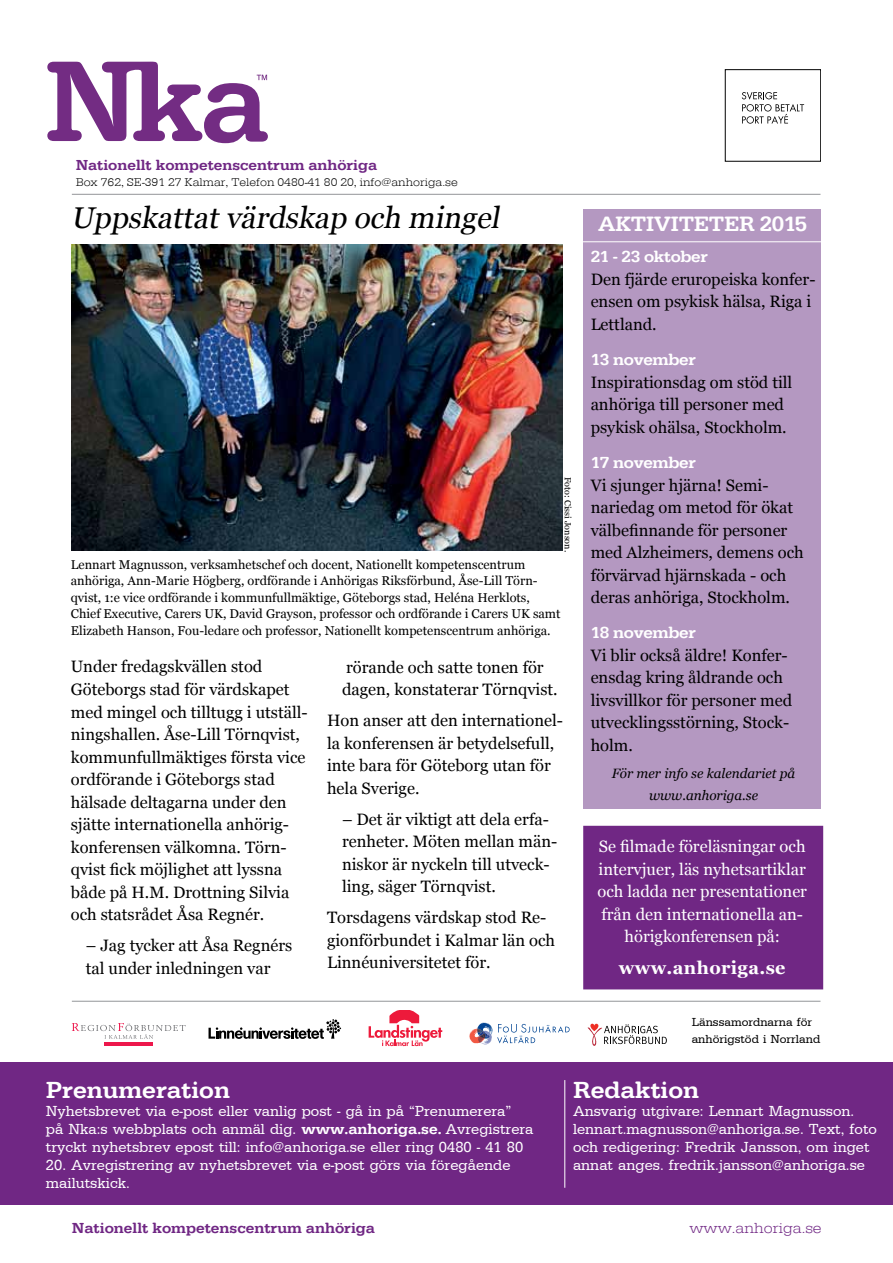
<style>
.page{position:relative;width:893px;height:1263px;background:#fff}
.page>*{position:absolute;margin:0;border:0;box-sizing:border-box;transform-origin:0 0}
.t1{font:italic 30px "Georgia";color:#000}
.t2{font:500 24px "Typewriter URW Wid";color:#fff}
.t3{font:500 21.45px "Typewriter URW Wid";letter-spacing:-.02em;color:#fff}
.t4{font:700 18px "Georgia";letter-spacing:.02em;color:#fff}
.t5{font:16.5px/22.5px "Georgia";color:#000}
.t6{font:16.5px/22.5px "Georgia";color:#fff;text-align:center}
.t7{font:500 16.5px "Typewriter URW Wid";letter-spacing:-.02em;color:#fff}
.t8{font:15px/18px "Typewriter URW";color:#fff}
.t9{font:500 15px "Typewriter URW Wid";color:#702784}
.t10{font:300 15px "Typewriter URW Ext Wid";color:#702784}
.t11{font:500 14.85px "Typewriter URW Wid";color:#702784}
.t12{font:italic 13.5px/22.5px "Georgia";color:#000;text-align:center}
.t13{font:12.75px/16.5px "Georgia";color:#000}
.t14{font:12px/16.5px "Typewriter URW";color:#000}
.t15{font:300 11.55px "Typewriter URW Ext Wid";color:#000}
.t16{font:9px "Georgia";color:#000}
.s1{font-family:"Typewriter URW Wid";font-weight:500}
</style>
<div class="page">
<div style="left:0;top:1062px;width:893px;height:143px;background:#702784"></div>
<div style="left:583px;top:209px;width:238px;height:600px;background:#b498c1"></div>
<hr style="left:72px;top:194px;width:748px;height:1px;background:#939598">
<hr style="left:579px;top:241px;width:249px;height:1px;background:#fff">
<hr style="left:564px;top:1080px;width:1px;height:108px;background:#fff">
<hr style="left:72px;top:1001px;width:748px;height:1px;background:#939598">
<svg style="left:47px;top:62px;width:221px;height:81px"></svg>
<div style="left:725px;top:69px;width:95px;height:93px;border:1px solid #000"></div>
<svg style="left:742px;top:92px;width:62px;height:32px"></svg>
<svg style="left:209px;top:1019px;width:132px;height:20px"></svg>
<svg style="left:369px;top:1011px;width:73px;height:35px"></svg>
<svg style="left:469px;top:1022px;width:101px;height:22px"></svg>
<svg style="left:588px;top:1024px;width:79px;height:22px"></svg>
<svg style="left:72px;top:1023px;width:113px;height:16px"></svg>
<hr style="left:105px;top:1042px;width:48px;height:4px;background:#ed174c">
<img style="left:72px;top:244px;width:490px;height:307px">
<div style="left:583px;top:826px;width:240px;height:163px;background:#702784"></div>
<p class="t11" style="left:76px;top:156px;width:303px">Nationellt kompetenscentrum anhöriga</p>
<p class="t15" style="left:76px;top:175px;width:384px">Box 762, SE-391 27 Kalmar, Telefon 0480-41 80 20, info@anhoriga.se</p>
<h1 class="t1" style="left:71px;top:200px;width:436px">Uppskattatvärdskap och mingel</h1>
<p class="t16" style="left:573px;top:477px;width:77px;rotate:90deg">Foto: Cissi Jonson.</p>
<p class="t13" style="left:71px;top:556px;width:491px">Lennart Magnusson, verksamhetschef och docent, Nationellt kompetenscentrum anhöriga, Ann-Marie Högberg, ordförande i Anhörigas Riksförbund, Åse-Lill Törn&shy;qvist, 1:e vice ordförande i kommunfullmäktige, Göteborgs stad, Heléna Herklots, Chief Executive, Carers UK, David Grayson, professor och ordförande i Carers UK samt Elizabeth Hanson, Fou-ledare och professor, Nationellt kompetenscentrum anhöriga.</p>
<p class="t5" style="left:71px;top:656px;width:238px">Under fredagskvällen stod<br>Göteborgs stad för värdskapet med mingel och tilltugg i utställ&shy;ningshallen. Åse-Lill Törnqvist, kommunfullmäktiges första vice ordförande i Göteborgs stad hälsade deltagarna under den sjätte internationella anhörig&shy;konferensen välkomna. Törn&shy;qvist fick möjlighet att lyssna både på H.M. Drottning Silvia och statsrådet Åsa Regnér.</p>
<p class="t5" style="left:86px;top:934px;width:208px">– Jag tycker att Åsa Regnérs tal under inledningen var</p>
<p class="t5" style="left:342px;top:656px;width:217px">rörande och satte tonen för dagen, konstaterar Törnqvist.</p>
<p class="t5" style="left:327px;top:709px;width:237px">Hon anser att den internationel&shy;la konferensen är betydelsefull, inte bara för Göteborg utan för hela Sverige.</p>
<p class="t5" style="left:342px;top:808px;width:217px">– Det är viktigt att dela erfa&shy;renheter. Möten mellan män&shy;niskor är nyckeln till utveck&shy;ling, säger Törnqvist.</p>
<p class="t5" style="left:327px;top:906px;width:230px">Torsdagens värdskap stod Re&shy;gionförbundet i Kalmar län och<br>Linnéuniversitetet för.</p>
<h3 class="t3" style="left:598px;top:212px;width:210px">AKTIVITETER 2015</h3>
<p class="t7" style="left:591px;top:247px;width:119px">21 - 23 oktober</p>
<p class="t5" style="left:591px;top:268px;width:226px">Den fjärde eruropeiska konfer&shy;ensen om psykisk hälsa, Riga i<br>Lettland.</p>
<p class="t7" style="left:591px;top:350px;width:107px">13 november</p>
<p class="t5" style="left:591px;top:371px;width:203px">Inspirationsdag om stöd till anhöriga till personer med psykisk ohälsa, Stockholm.</p>
<p class="t7" style="left:591px;top:453px;width:107px">17 november</p>
<p class="t5" style="left:591px;top:474px;width:215px">Vi sjunger hjärna! Semi&shy;nariedag om metod för ökat välbefinnande för personer med Alzheimers, demens och förvärvad hjärnskada - och deras anhöriga, Stockholm.</p>
<p class="t7" style="left:591px;top:623px;width:107px">18 november</p>
<p class="t5" style="left:591px;top:644px;width:203px">Vi blir också äldre! Konfer&shy;ensdag kring åldrande och livsvillkor för personer med utvecklingsstörning, Stock&shy;holm.</p>
<p class="t12" style="left:612px;top:762px;width:185px">För mer info se kalendariet på www.anhoriga.se</p>
<p class="t6" style="left:597px;top:836px;width:211px">Se filmade föreläsningar och intervjuer, läs nyhetsartiklar och ladda ner presentationer från den internationella an&shy;hörigkonferensen på:</p>
<p class="t4" style="left:619px;top:956px;width:168px">www.anhoriga.se</p>
<p class="t14" style="left:692px;top:1014px;width:130px">Länssamordnarna för anhörigstöd i Norrland</p>
<h2 class="t2" style="left:46px;top:1076px;width:186px">Prenumeration</h2>
<p class="t8" style="left:46px;top:1102px;width:489px">Nyhetsbrevet via e-post eller vanlig post - gå in på “Prenumerera”<br>på Nka:s webbplats och anmäl dig. <span class="s1">www.anhoriga.se.</span> Avregistrera tryckt nyhetsbrev epost till: info@anhoriga.se eller ring 0480 - 41 80</p>
<p class="t8" style="left:46px;top:1156px;width:466px">20. Avregistrering av nyhetsbrevet via e-post görs via föregående mailutskick.</p>
<p class="t9" style="left:72px;top:1219px;width:305px">Nationellt kompetenscentrum anhöriga</p>
<h2 class="t2" style="left:573px;top:1076px;width:128px">Redaktion</h2>
<p class="t8" style="left:573px;top:1102px;width:305px">Ansvarig utgivare: Lennart Magnusson. lennart.magnusson@anhoriga.se. Text, foto och redigering: Fredrik Jansson, om inget annat anges. fredrik.jansson@anhoriga.se</p>
<p class="t10" style="left:689px;top:1219px;width:134px">www.anhoriga.se</p>
</div>
